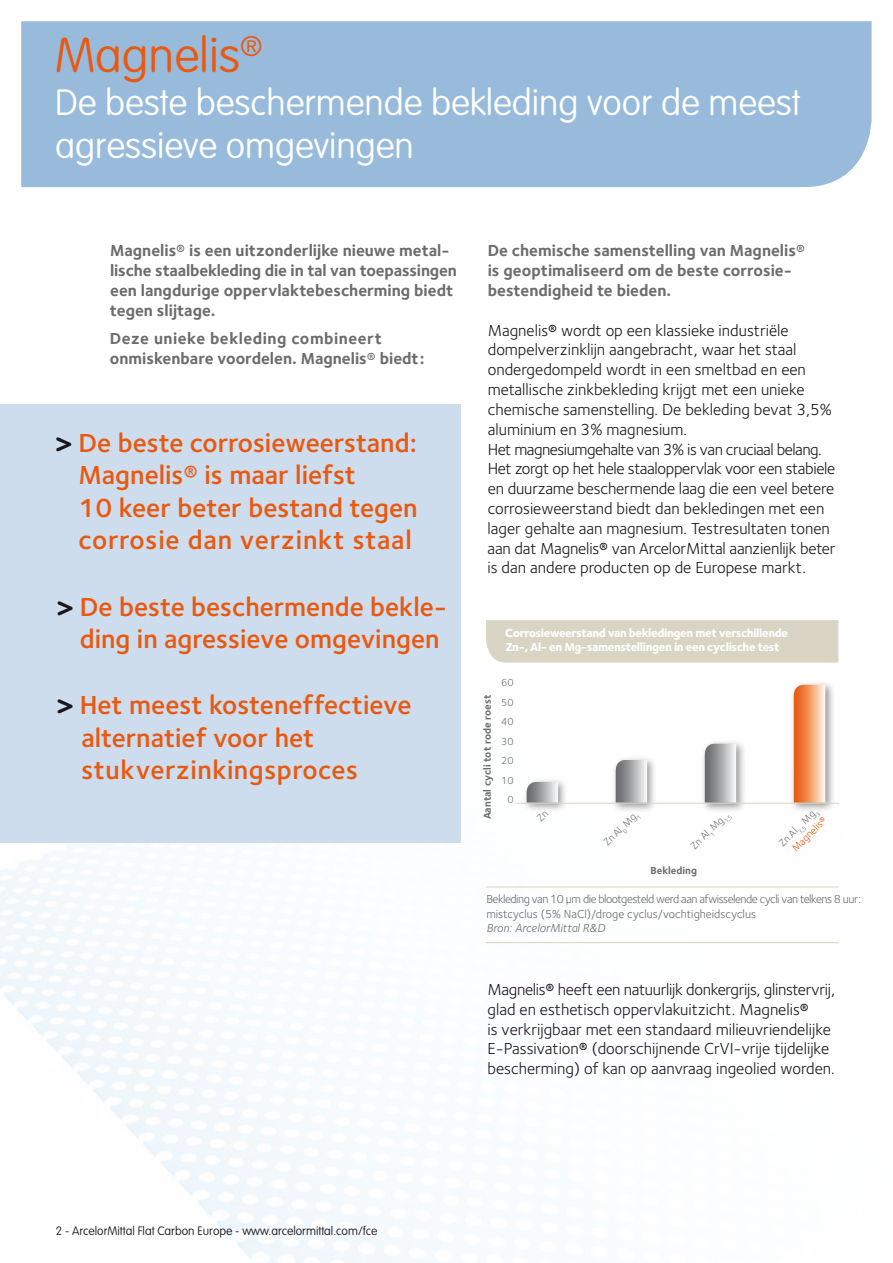
<style>
.page{position:relative;width:893px;height:1263px;background:#fff}
.page>*{position:absolute;margin:0;border:0;box-sizing:border-box;transform-origin:0 0}
.t1{font:100 48px "VAG Rounded";color:#e85911}
.t2{font:100 36px/43.2px "VAG Rounded";color:#fff}
.t3{font:600 27px/32.4px "Foundry Sterling";color:#e85911}
.t4{font:16.5px/19.8px "Foundry Sterling";color:#1a171c}
.t5{font:700 16.5px/19.8px "Foundry Sterling";color:#6c6c6e}
.t6{font:12px/14.4px "Foundry Sterling";letter-spacing:-.04em;color:#6c6c6e}
.t7{font:800 12px/14.4px "Foundry Sterling";letter-spacing:-.03em;color:#fff}
.t8{font:100 12px "VAG Rounded";color:#1a171c}
.t9{font:italic 12px "Foundry Sterling";color:#6c6c6e}
.t10{font:700 10.5px "Foundry Sterling";color:#6c6c6e}
.t11{font:10.5px/19.5px "Foundry Sterling";color:#727072;text-align:center}
.t12{font:10.5px/12.6px "Foundry Sterling";color:#e85911;text-align:center}
.s1{font-family:"VAG Rounded";font-weight:900;color:#1a171c}
.s2{font-weight:700}
.s3{color:#727072}
</style>
<div class="page">
<div style="left:21px;top:21px;width:851px;height:166px;background:#98bbdb"></div>
<div style="left:0;top:404px;width:461px;height:439px;background:#cedded"></div>
<div style="left:486px;top:620px;width:352px;height:43px;background:#d9d4c3"></div>
<div style="left:522px;top:778px;width:46px;height:35px;background:#1a171c;opacity:.45"></div>
<svg style="left:527px;top:782px;width:31px;height:21px"></svg>
<div style="left:611px;top:756px;width:46px;height:57px;background:#1a171c;opacity:.45"></div>
<svg style="left:616px;top:760px;width:31px;height:43px"></svg>
<div style="left:700px;top:739px;width:46px;height:74px;background:#1a171c;opacity:.45"></div>
<svg style="left:705px;top:744px;width:31px;height:59px;background:#a9aaac"></svg>
<div style="left:789px;top:680px;width:46px;height:133px;background:#1a171c;opacity:.45"></div>
<svg style="left:794px;top:685px;width:31px;height:118px;background:#f29f6d"></svg>
<hr style="left:486px;top:887px;width:352px;height:1px;background:#d9d4c3">
<hr style="left:486px;top:942px;width:352px;height:1px;background:#d9d4c3">
<hr style="left:515px;top:803px;width:324px;height:1px;background:#d9d4c3">
<svg style="left:536px;top:811px;width:12px;height:2px"></svg>
<h1 class="t1" style="left:55px;top:27px;width:209px">Magnelis<sup>®</sup></h1>
<h2 class="t2" style="left:55px;top:80px;width:747px">De beste beschermende bekleding voor de meest agressieve omgevingen</h2>
<p class="t5" style="left:110px;top:241px;width:348px">Magnelis® is een uitzonderlijke nieuwe metal&shy;lische staalbekleding die in tal van toepassingen een langdurige oppervlaktebescherming biedt tegen slijtage.</p>
<p class="t5" style="left:110px;top:328px;width:316px">Deze unieke bekleding combineert onmiskenbare voordelen. Magnelis® biedt:</p>
<h3 class="t3" style="left:79px;top:426px;width:341px;text-indent:-23px"><span class="s1">&gt;</span> De beste corrosieweerstand:<br>Magnelis® is maar liefst<br>10 keer beter bestand tegen corrosie dan verzinkt staal</h3>
<p class="t5" style="left:488px;top:241px;width:319px">De chemische samenstelling van Magnelis® is geoptimaliseerd om de beste corrosie&shy;bestendigheid te bieden.</p>
<p class="t4" style="left:487px;top:320px;width:350px">Magnelis<span class="s2">®</span> wordt op een klassieke industriële dompelverzinklijn aangebracht, waar het staal ondergedompeld wordt in een smeltbad en een metallische zinkbekleding krijgt met een unieke chemische samenstelling. De bekleding bevat 3,5% aluminium en 3% magnesium.<br>Het magnesiumgehalte van 3% is van cruciaal belang.<br>Het zorgt op het hele staaloppervlak voor een stabiele en duurzame beschermende laag die een veel betere corrosieweerstand biedt dan bekledingen met een lager gehalte aan magnesium. Testresultaten tonen aan dat Magnelis<span class="s2">®</span> van ArcelorMittal aanzienlijk beter is dan andere producten op de Europese markt.</p>
<h3 class="t3" style="left:57px;top:589px;width:391px;text-align:center"><span class="s1">&gt;</span> De beste beschermende bekle&shy;ding in agressieve omgevingen</h3>
<h3 class="t3" style="left:81px;top:688px;width:332px;text-indent:-24px"><span class="s1">&gt;</span> Het meest kosteneffectieve alternatief voor het stukverzinkingsproces</h3>
<p class="t10" style="left:480px;top:819px;width:126px;rotate:-90deg">Aantal cycli tot rode roest</p>
<p class="t7" style="left:505px;top:625px;width:284px">Corrosieweerstand van bekledingen met verschillende<br>Zn-, Al- en Mg-samenstellingen in een cyclische test</p>
<p class="t11" style="left:501px;top:673px;width:14px">60<br>50<br>40<br>30<br>20<br>10<br>0</p>
<p class="t11" style="left:598px;top:837px;width:47px;rotate:-45deg">Zn Al<sub>0</sub> Mg<sub>1</sub></p>
<p class="t11" style="left:685px;top:840px;width:52px;rotate:-45deg">Zn Al<sub>1</sub> Mg<sub>1,5</sub></p>
<p class="t12" style="left:776px;top:840px;width:52px;rotate:-45deg"><span class="s3">Zn Al</span><sub>3,5</sub> <span class="s3">Mg</span><sub>3<br></sub>Magnelis®</p>
<p class="t10" style="left:651px;top:863px;width:48px">Bekleding</p>
<p class="t6" style="left:486px;top:892px;width:376px">Bekleding van 10 μm die blootgesteld werd aan afwisselende cycli van telkens 8 uur: mistcyclus (5% NaCl)/droge cyclus/vochtigheidscyclus</p>
<p class="t9" style="left:486px;top:919px;width:120px">Bron: ArcelorMittal R&amp;D</p>
<p class="t8" style="left:56px;top:1224px;width:323px">2 - ArcelorMittal Flat Carbon Europe - www.arcelormittal.com/fce</p>
<p class="t4" style="left:487px;top:979px;width:349px">Magnelis<span class="s2">®</span> heeft een natuurlijk donkergrijs, glinstervrij, glad en esthetisch oppervlakuitzicht. Magnelis<span class="s2">®<br></span>is verkrijgbaar met een standaard milieuvriendelijke E-Passivation<span class="s2">®</span> (doorschijnende CrVI-vrije tijdelijke bescherming) of kan op aanvraag ingeolied worden.</p>
</div>
